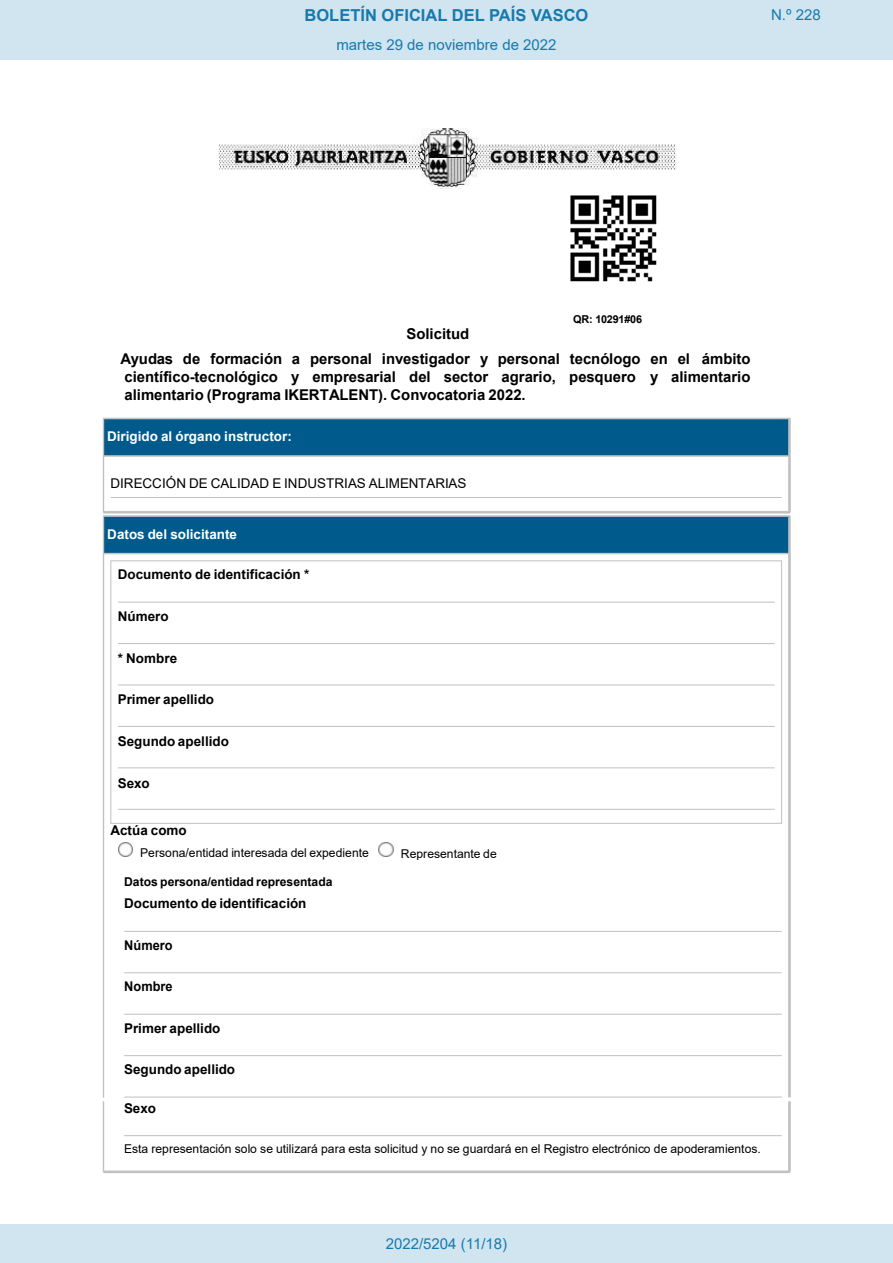
<style>
.page{position:relative;width:893px;height:1263px;background:#fff}
.page>*{position:absolute;margin:0;border:0;box-sizing:border-box;transform-origin:0 0}
.t1{font:700 16.5px "Arial";color:#1879ad}
.Paginacion_Centro{font:15px "Arial";color:#1879ad}
.t2{font:700 14.85px/24.9px "Arial";color:#000;text-align:center}
.t3{font:700 13.5px "Arial";color:#000}
.t4{font:700 13.5px "Arial";color:#fff}
.t5{font:13.5px "Arial";color:#000}
.t6{font:700 13.5px "Arial";color:#000;scale:.95 1}
.t7{font:12.15px "Arial";letter-spacing:.005em;color:#000}
.t8{font:700 12.15px "Arial";color:#000}
.t9{font:700 10.8px "Arial";letter-spacing:-.02em;color:#000}
</style>
<div class="page">
<img style="left:219px;top:129px;width:457px;height:59px">
<hr style="left:789px;top:1101px;width:2px;height:71px;background:#bfbfbf">
<hr style="left:103px;top:1171px;width:687px;height:2px;background:#bfbfbf">
<hr style="left:788px;top:1101px;width:1px;height:70px;background:#bfbfbf">
<hr style="left:103px;top:1101px;width:1px;height:70px;background:#bfbfbf">
<hr style="left:124px;top:1135px;width:658px;height:1px;background:#bfbfbf">
<hr style="left:103px;top:515px;width:687px;height:1px;background:#c0c0c0">
<hr style="left:789px;top:516px;width:2px;height:581px;background:#c0c0c0">
<hr style="left:103px;top:516px;width:1px;height:581px;background:#c0c0c0">
<div style="left:104px;top:517px;width:684px;height:36px;background:#005b8c"></div>
<hr style="left:104px;top:516px;width:685px;height:1px;background:#c0c0c0">
<hr style="left:788px;top:516px;width:1px;height:37px;background:#c0c0c0">
<hr style="left:104px;top:553px;width:685px;height:1px;background:#c0c0c0">
<hr style="left:788px;top:554px;width:1px;height:543px;background:#c0c0c0">
<hr style="left:118px;top:602px;width:657px;height:1px;background:#c0c0c0">
<hr style="left:118px;top:643px;width:657px;height:1px;background:#c0c0c0">
<hr style="left:118px;top:685px;width:657px;height:1px;background:#c0c0c0">
<hr style="left:118px;top:726px;width:657px;height:1px;background:#c0c0c0">
<hr style="left:118px;top:767px;width:657px;height:1px;background:#c0c0c0">
<hr style="left:118px;top:809px;width:657px;height:1px;background:#c0c0c0">
<img style="left:118px;top:842px;width:15px;height:15px">
<img style="left:378px;top:842px;width:16px;height:15px">
<hr style="left:124px;top:931px;width:658px;height:1px;background:#c0c0c0">
<hr style="left:124px;top:972px;width:658px;height:1px;background:#c0c0c0">
<hr style="left:124px;top:1014px;width:658px;height:1px;background:#c0c0c0">
<hr style="left:124px;top:1055px;width:658px;height:1px;background:#c0c0c0">
<hr style="left:124px;top:1097px;width:658px;height:1px;background:#c0c0c0">
<div style="left:111px;top:561px;width:671px;height:262px;border:1px solid #c0c0c0"></div>
<hr style="left:789px;top:418px;width:2px;height:95px;background:#c0c0c0">
<hr style="left:103px;top:512px;width:687px;height:1px;background:#c0c0c0">
<hr style="left:103px;top:418px;width:1px;height:95px;background:#c0c0c0">
<div style="left:104px;top:419px;width:684px;height:37px;background:#005b8c"></div>
<hr style="left:104px;top:418px;width:685px;height:1px;background:#c0c0c0">
<hr style="left:788px;top:419px;width:1px;height:37px;background:#c0c0c0">
<hr style="left:104px;top:455px;width:685px;height:1px;background:#c0c0c0">
<hr style="left:104px;top:456px;width:685px;height:1px;background:#c0c0c0">
<hr style="left:788px;top:456px;width:1px;height:55px;background:#c0c0c0">
<hr style="left:104px;top:511px;width:685px;height:1px;background:#c0c0c0">
<hr style="left:111px;top:497px;width:671px;height:1px;background:#c0c0c0">
<img style="left:547px;top:172px;width:129px;height:110px">
<div style="left:0;top:0;width:893px;height:60px;background:#d0e5f0"></div>
<div style="left:0;top:1225px;width:893px;height:38px;background:#d0e5f0"></div>
<p class="t1" style="left:305px;top:3px;width:285px">BOLETÍN OFICIAL DEL PAÍS VASCO</p>
<p class="Paginacion_Centro" style="left:771px;top:5px;width:51px">N.º 228</p>
<p class="Paginacion_Centro" style="left:336px;top:35px;width:222px">martes 29 de noviembre de 2022</p>
<p class="t9" style="left:573px;top:311px;width:70px">QR: 10291#06</p>
<p class="t2" style="left:120px;top:322px;width:632px">Solicitud<br>Ayudas de formación a personal investigador y personal tecnólogo en el ámbito</p>
<p class="t2" style="left:124px;top:368px;width:627px;line-height:17.9px;text-align:left">científico-tecnológico y empresarial del sector agrario, pesquero y alimentario alimentario (Programa IKERTALENT). Convocatoria 2022.</p>
<p class="t4" style="left:107px;top:427px;width:186px">Dirigido al órgano instructor:</p>
<p class="t5" style="left:111px;top:474px;width:357px">DIRECCIÓN DE CALIDAD E INDUSTRIAS ALIMENTARIAS</p>
<p class="t4" style="left:107px;top:524px;width:131px">Datos del solicitante</p>
<p class="t3" style="left:118px;top:565px;width:193px">Documento de identificación *</p>
<p class="t3" style="left:118px;top:606px;width:52px">Número</p>
<p class="t3" style="left:118px;top:648px;width:61px">* Nombre</p>
<p class="t3" style="left:118px;top:690px;width:98px">Primer apellido</p>
<p class="t3" style="left:118px;top:732px;width:113px">Segundo apellido</p>
<p class="t3" style="left:118px;top:774px;width:34px">Sexo</p>
<p class="t3" style="left:111px;top:821px;width:78px">Actúa como</p>
<p class="t7" style="left:140px;top:844px;width:230px">Persona/entidad interesada del expediente</p>
<p class="t7" style="left:401px;top:845px;width:97px">Representante de</p>
<p class="t8" style="left:124px;top:873px;width:210px">Datos persona/entidad representada</p>
<p class="t3" style="left:124px;top:894px;width:184px">Documento de identificación</p>
<p class="t6" style="left:124px;top:936px;width:52px">Número</p>
<p class="t6" style="left:124px;top:977px;width:53px">Nombre</p>
<p class="t3" style="left:124px;top:1019px;width:98px">Primer apellido</p>
<p class="t3" style="left:124px;top:1060px;width:112px">Segundo apellido</p>
<p class="t3" style="left:124px;top:1099px;width:34px">Sexo</p>
<p class="t7" style="left:124px;top:1140px;width:638px">Esta representación solo se utilizará para esta solicitud y no se guardará en el Registro electrónico de apoderamientos.</p>
<p class="Paginacion_Centro" style="left:386px;top:1234px;width:123px">2022/5204 (11/18)</p>
</div>
